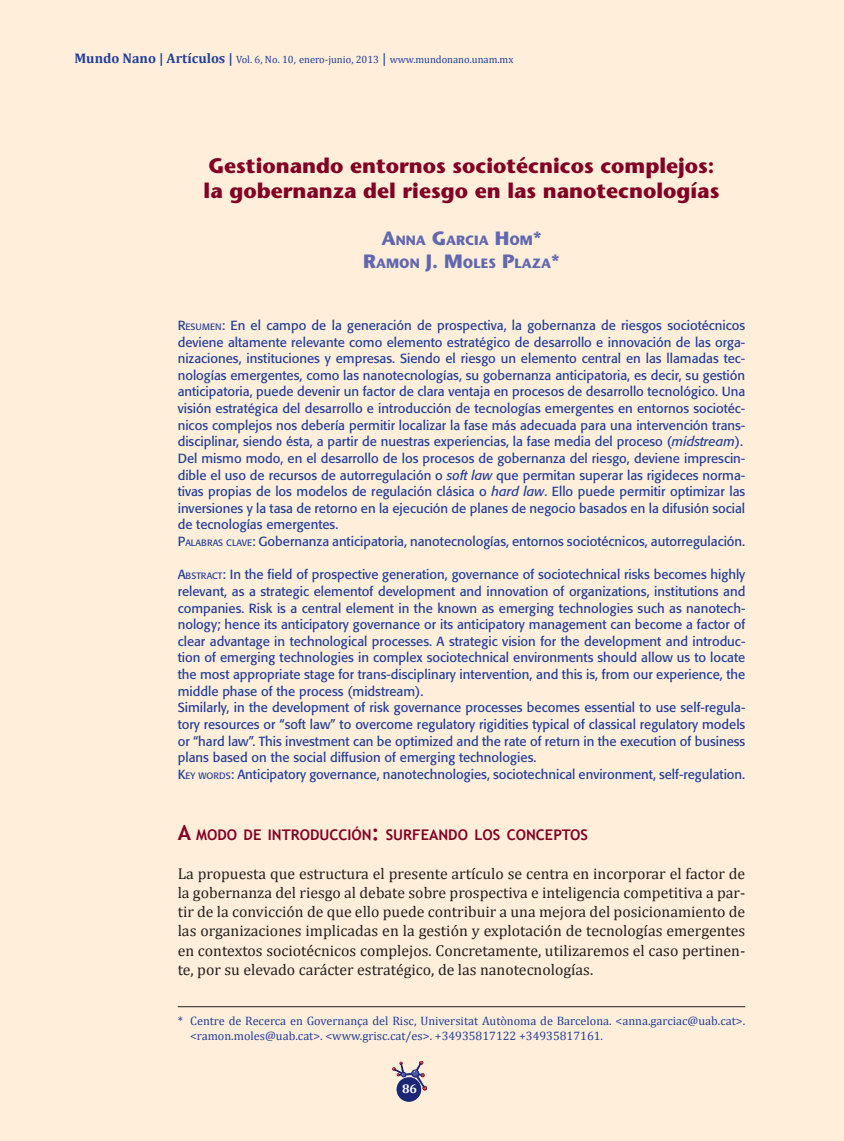
<style>
.page{position:relative;width:844px;height:1141px;background:#fff}
.page>*{position:absolute;margin:0;border:0;box-sizing:border-box;transform-origin:0 0}
.t1{font:700 21px/24.5px "Stone Sans";color:#820024}
.t2{font:15.75px/19.2px "Cambria";color:#231f20;text-align:justify}
.t3{font:700 14.7px "Trebuchet MS";color:#820024}
.t4{font:700 13.47px/22.8px "Stone Sans";color:#6168b0;text-align:center}
.t5{font:13.12px/16.6px "Formata";color:#233e99}
.t6{font:700 12.6px "Cambria";color:#fff}
.t7{font:12.25px/15.8px "Cambria";color:#233e99}
.t8{font:10.5px "Cambria";color:#233e99}
.s1{font-weight:700;font-size:14px}
.s2{font-size:14px}
.s3{font-size:19.25px}
.s4{font-style:inherit}
.s5{font-size:9.1px}
.s6{font-style:italic}
.s7{font-size:21px}
</style>
<div class="page">
<div style="left:0;top:0;width:843px;height:1141px;background:#ffefda"></div>
<svg style="left:392px;top:1061px;width:34px;height:41px"></svg>
<div style="left:396px;top:1077px;width:25px;height:25px;background:#1c2675;border-radius:50%"></div>
<hr style="left:178px;top:1006px;width:567px;height:1px;background:#231f20">
<p class="t8" style="left:74px;top:54px;width:440px"><span class="s1">Mundo Nano | Artículos |</span> Vol. 6, No. 10, enero-junio, 2013 <span class="s2">|</span> www.mundonano.unam.mx</p>
<h1 class="t1" style="left:203px;top:154px;width:517px">Gestionando entornos sociotécnicos complejos: la gobernanza del riesgo en las nanotecnologías</h1>
<p class="t4" style="left:363px;top:229px;width:198px"><span class="s3">A</span>NNA <span class="s3">G</span>ARCIA <span class="s3">H</span> OM<span class="s3">*<br>R</span>AMON <span class="s3">J. M</span>OLES <span class="s3">P</span>LAZA<span class="s3">*</span></p>
<p class="t5" style="left:178px;top:317px;width:569px"><span class="s4">R</span><span class="s5">ESUMEN</span><span class="s4">:</span> En el campo de la generación de prospectiva, la gobernanza de riesgos sociotécnicos deviene altamente relevante como elemento estratégico de desarrollo e innovación de las orga&shy;nizaciones, instituciones y empresas. Siendo el riesgo un elemento central en las llamadas tec&shy;nologías emergentes, como las nanotecnologías, su gobernanza anticipatoria, es decir, su gestión anticipatoria, puede devenir un factor de clara ventaja en procesos de desarrollo tecnológico. Una visión estratégica del desarrollo e introducción de tecnologías emergentes en entornos sociotéc&shy;nicos complejos nos debería permitir localizar la fase más adecuada para una intervención trans&shy;disciplinar, siendo ésta, a partir de nuestras experiencias, la fase media del proceso (<span class="s6">midstream</span>).<br>Del mismo modo, en el desarrollo de los procesos de gobernanza del riesgo, deviene imprescin&shy;dible el uso de recursos de autorregulación o <span class="s6">soft law</span> que permitan superar las rigideces norma&shy;tivas propias de los modelos de regulación clásica o <span class="s6">hard law</span>. Ello puede permitir optimizar las inversiones y la tasa de retorno en la ejecución de planes de negocio basados en la difusión social de tecnologías emergentes.<br><span class="s4">P</span><span class="s5">ALABRAS CLAVE</span><span class="s4">:</span> Gobernanza anticipatoria, nanotecnologías, entornos sociotécnicos, autorregulación.</p>
<p class="t5" style="left:178px;top:566px;width:569px"><span class="s4">A</span><span class="s5">BSTRACT</span><span class="s4">:</span> In the field of prospective generation, governance of sociotechnical risks becomes highly relevant, as a strategic elementof development and innovation of organizations, institutions and companies. Risk is a central element in the known as emerging technologies such as nanotech&shy;nology; hence its anticipatory governance or its anticipatory management can become a factor of clear advantage in technological processes. A strategic vision for the development and introduc&shy;tion of emerging technologies in complex sociotechnical environments should allow us to locate the most appropriate stage for trans-disciplinary intervention, and this is, from our experience, the middle phase of the process (midstream).<br>Similarly, in the development of risk governance processes becomes essential to use self-regula&shy;tory resources or “soft law” to overcome regulatory rigidities typical of classical regulatory models or “hard law”. This investment can be optimized and the rate of return in the execution of business plans based on the social diffusion of emerging technologies.<br><span class="s4">K</span><span class="s5">EY WORDS</span><span class="s4">:</span> Anticipatory governance, nanotechnologies, sociotechnical environment, self-regulation.</p>
<p class="t3" style="left:178px;top:826px;width:411px"><span class="s7">A</span> MODO DE INTRODUCCIÓN<span class="s7">:</span> SURFEANDO LOS CONCEPTOS</p>
<p class="t2" style="left:178px;top:863px;width:569px">La propuesta que estructura el presente artículo se centra en incorporar el factor de la gobernanza del riesgo al debate sobre prospectiva e inteligencia competitiva a par&shy;tir de la convicción de que ello puede contribuir a una mejora del posicionamiento de las organizaciones implicadas en la gestión y explotación de tecnologías emergentes en contextos sociotécnicos complejos. Concretamente, utilizaremos el caso pertinen&shy;te, por su elevado carácter estratégico, de las nanotecnologías.</p>
<p class="t7" style="left:190px;top:1012px;width:556px;text-indent:-12px">* Centre de Recerca en Governança del Risc, Universitat Autònoma de Barcelona. &lt;anna.garciac@uab.cat&gt;. &lt;ramon.moles@uab.cat&gt;. &lt;www.grisc.cat/es&gt;. +34935817122 +34935817161.</p>
<p class="t6" style="left:402px;top:1081px;width:16px">86</p>
</div>
